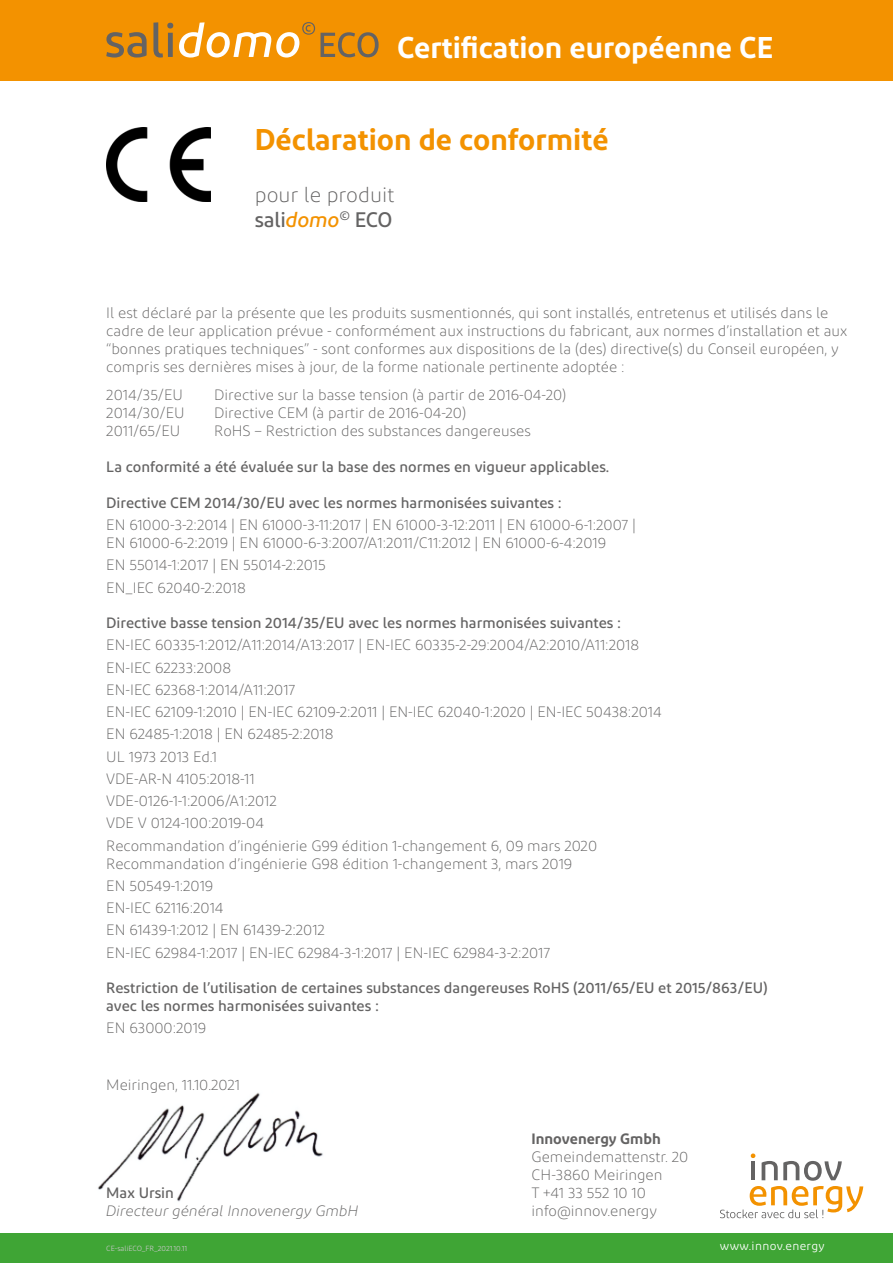
<style>
.page{position:relative;width:893px;height:1263px;background:#fff}
.page>*{position:absolute;margin:0;border:0;box-sizing:border-box;transform-origin:0 0}
.t1{font:600 30px "Diodrum";color:#fff}
.t2{font:600 30px "Diodrum";color:#f39200}
.t3{font:300 21px/25.2px "Diodrum";color:#646363}
.t4{font:300 15px/22.2px "Diodrum";color:#646363}
.t5{font:500 15px/18px "Diodrum";color:#646363}
.t6{font:italic 300 15px "Diodrum";color:#646363}
.t7{font:600 15px "Diodrum";color:#646363}
.t8{font:12px "Diodrum";letter-spacing:.03em;color:#fff}
.t9{font:7.5px "Diodrum";color:#c6c6c6}
.s1{font-weight:500}
.s2{font-weight:500;font-style:italic;color:#f39200}
</style>
<div class="page">
<div style="left:0;top:1233px;width:893px;height:30px;background:#3fa535"></div>
<div style="left:0;top:0;width:893px;height:81px;background:#f39200"></div>
<img style="left:106px;top:128px;width:105px;height:74px">
<img style="left:98px;top:1092px;width:225px;height:110px">
<svg style="left:106px;top:22px;width:67px;height:36px"></svg>
<svg style="left:179px;top:22px;width:200px;height:36px"></svg>
<svg style="left:720px;top:1153px;width:143px;height:65px"></svg>
<h1 class="t1" style="left:397px;top:28px;width:378px">Certification européenne CE</h1>
<h1 class="t2" style="left:255px;top:120px;width:355px">Déclaration de conformité</h1>
<h2 class="t3" style="left:255px;top:182px;width:141px">pour le produit <span class="s1">sali</span><span class="s2">domo</span><sup>©</sup> <span class="s1">ECO</span></h2>
<p class="t4" style="left:106px;top:303px;width:743px;line-height:18px">Il est déclaré par la présente que les produits susmentionnés, qui sont installés, entretenus et utilisés dans le cadre de leur application prévue - conformément aux instructions du fabricant, aux normes d’installation et aux “bonnes pratiques techniques” - sont conformes aux dispositions de la (des) directive(s) du Conseil européen, y compris ses dernières mises à jour, de la forme nationale pertinente adoptée :</p>
<p class="t4" style="left:106px;top:384px;width:78px">2014/35/EU</p>
<p class="t4" style="left:214px;top:384px;width:353px">Directive sur la basse tension (à partir de 2016-04-20)</p>
<p class="t4" style="left:106px;top:402px;width:80px">2014/30/EU</p>
<p class="t4" style="left:214px;top:402px;width:253px">Directive CEM (à partir de 2016-04-20)</p>
<p class="t4" style="left:106px;top:420px;width:75px">2011/65/EU</p>
<p class="t4" style="left:214px;top:420px;width:318px">RoHS – Restriction des substances dangereuses</p>
<p class="t5" style="left:106px;top:458px;width:504px">La conformité a été évaluée sur la base des normes en vigueur applicables.</p>
<p class="t5" style="left:106px;top:493px;width:457px">Directive CEM 2014/30/EU avec les normes harmonisées suivantes :</p>
<p class="t4" style="left:106px;top:516px;width:531px;line-height:18px">EN 61000-3-2:2014 | EN 61000-3-11:2017 | EN 61000-3-12:2011 | EN 61000-6-1:2007 |<br>EN 61000-6-2:2019 | EN 61000-6-3:2007/A1:2011/C11:2012 | EN 61000-6-4:2019</p>
<p class="t4" style="left:106px;top:554px;width:221px">EN 55014-1:2017 | EN 55014-2:2015<br>EN_IEC 62040-2:2018</p>
<p class="t5" style="left:106px;top:613px;width:516px">Directive basse tension 2014/35/EU avec les normes harmonisées suivantes :</p>
<p class="t4" style="left:106px;top:634px;width:557px">EN-IEC 60335-1:2012/A11:2014/A13:2017 | EN-IEC 60335-2-29:2004/A2:2010/A11:2018<br>EN-IEC 62233:2008<br>EN-IEC 62368-1:2014/A11:2017<br>EN-IEC 62109-1:2010 | EN-IEC 62109-2:2011 | EN-IEC 62040-1:2020 | EN-IEC 50438:2014<br>EN 62485-1:2018 | EN 62485-2:2018<br>UL 1973 2013 Ed.1<br>VDE-AR-N 4105:2018-11<br>VDE-0126-1-1:2006/A1:2012<br>VDE V 0124-100:2019-04<br>Recommandation d’ingénierie G99 édition 1-changement 6, 09 mars 2020</p>
<p class="t4" style="left:106px;top:852px;width:467px">Recommandation d’ingénierie G98 édition 1-changement 3, mars 2019<br>EN 50549-1:2019<br>EN-IEC 62116:2014<br>EN 61439-1:2012 | EN 61439-2:2012<br>EN-IEC 62984-1:2017 | EN-IEC 62984-3-1:2017 | EN-IEC 62984-3-2:2017</p>
<p class="t5" style="left:106px;top:978px;width:663px">Restriction de l’utilisation de certaines substances dangereuses RoHS (2011/65/EU et 2015/863/EU) avec les normes harmonisées suivantes :</p>
<p class="t4" style="left:106px;top:1017px;width:101px">EN 63000:2019</p>
<p class="t4" style="left:106px;top:1074px;width:135px">Meiringen, 11.10.2021</p>
<p class="t5" style="left:106px;top:1183px;width:69px">Max Ursin</p>
<p class="t6" style="left:106px;top:1202px;width:254px">Directeur général Innovenergy GmbH</p>
<p class="t9" style="left:106px;top:1244px;width:82px">CE-saliECO_FR_2021.10.11</p>
<p class="t7" style="left:531px;top:1129px;width:131px">Innovenergy Gmbh</p>
<p class="t4" style="left:531px;top:1148px;width:158px;line-height:18px">Gemeindemattenstr. 20<br>CH-3860 Meiringen<br>T +41 33 552 10 10 info@innov.energy</p>
<p class="t8" style="left:720px;top:1239px;width:106px">www.innov.energy</p>
</div>
